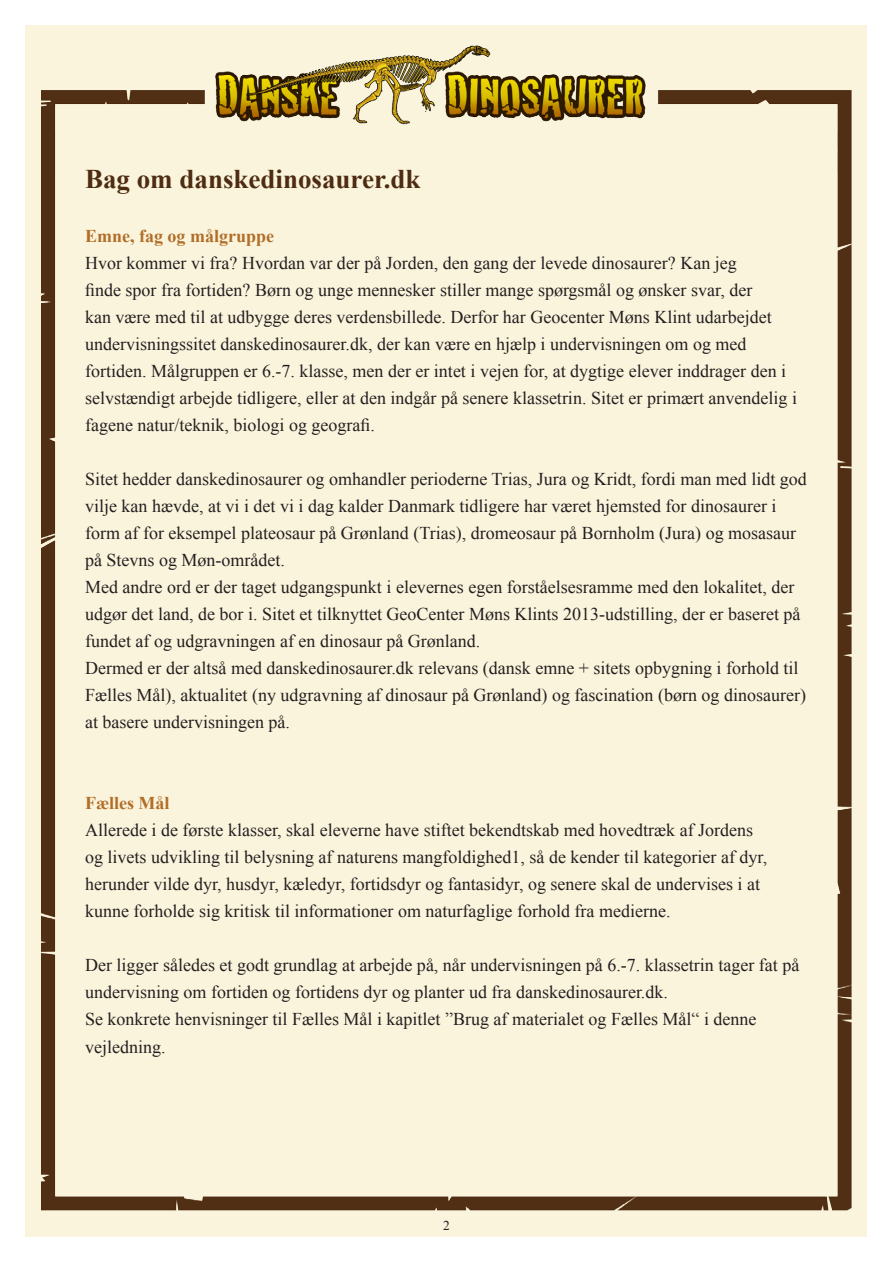
<style>
.page{position:relative;width:893px;height:1263px;background:#fff}
.page>*{position:absolute;margin:0;border:0;box-sizing:border-box;transform-origin:0 0}
.Rubrik{font:700 27px "Times New Roman";color:#4d2c12}
.BrødTXT{font:18px/27px "Times New Roman";color:#231f20}
.Opgave_txt{font:700 18px "Times New Roman";color:#b16e29}
.t1{font:13.5px "Times New Roman";color:#231f20}
</style>
<div class="page">
<div style="left:25px;top:29px;width:842px;height:1200px;background:#fbf4dc"></div>
<p class="Rubrik" style="left:85px;top:161px;width:337px">Bag om danskedinosaurer.dk</p>
<p class="Opgave_txt" style="left:85px;top:224px;width:190px">Emne, fag og målgruppe</p>
<p class="BrødTXT" style="left:85px;top:250px;width:713px">Hvor kommer vi fra? Hvordan var der på Jorden, den gang der levede dinosaurer? Kan jeg<br>finde spor fra fortiden? Børn og unge mennesker stiller mange spørgsmål og ønsker svar, der<br>kan være med til at udbygge deres verdensbillede. Derfor har Geocenter Møns Klint udarbejdet undervisningssitet danskedinosaurer.dk, der kan være en hjælp i undervisningen om og med fortiden. Målgruppen er 6.-7. klasse, men der er intet i vejen for, at dygtige elever inddrager den i selvstændigt arbejde tidligere, eller at den indgår på senere klassetrin. Sitet er primært anvendelig i fagene natur/teknik, biologi og geografi.</p>
<p class="BrødTXT" style="left:85px;top:466px;width:723px">Sitet hedder danskedinosaurer og omhandler perioderne Trias, Jura og Kridt, fordi man med lidt god vilje kan hævde, at vi i det vi i dag kalder Danmark tidligere har været hjemsted for dinosaurer i form af for eksempel plateosaur på Grønland (Trias), dromeosaur på Bornholm (Jura) og mosasaur på Stevns og Møn-området.</p>
<p class="BrødTXT" style="left:85px;top:574px;width:717px">Med andre ord er der taget udgangspunkt i elevernes egen forståelsesramme med den lokalitet, der udgør det land, de bor i. Sitet et tilknyttet GeoCenter Møns Klints 2013-udstilling, der er baseret på fundet af og udgravningen af en dinosaur på Grønland.</p>
<p class="BrødTXT" style="left:85px;top:655px;width:722px">Dermed er der altså med danskedinosaurer.dk relevans (dansk emne + sitets opbygning i forhold til<br>Fælles Mål), aktualitet (ny udgravning af dinosaur på Grønland) og fascination (børn og dinosaurer) at basere undervisningen på.</p>
<p class="Opgave_txt" style="left:85px;top:791px;width:86px">Fælles Mål</p>
<p class="BrødTXT" style="left:85px;top:817px;width:684px">Allerede i de første klasser, skal eleverne have stiftet bekendtskab med hovedtræk af Jordens og livets udvikling til belysning af naturens mangfoldighed1, så de kender til kategorier af dyr, herunder vilde dyr, husdyr, kæledyr, fortidsdyr og fantasidyr, og senere skal de undervises i at kunne forholde sig kritisk til informationer om naturfaglige forhold fra medierne.</p>
<p class="BrødTXT" style="left:85px;top:952px;width:716px">Der ligger således et godt grundlag at arbejde på, når undervisningen på 6.-7. klassetrin tager fat på undervisning om fortiden og fortidens dyr og planter ud fra danskedinosaurer.dk.</p>
<p class="BrødTXT" style="left:85px;top:1006px;width:673px">Se konkrete henvisninger til Fælles Mål i kapitlet ”Brug af materialet og Fælles Mål“ i denne vejledning.</p>
<p class="t1" style="left:443px;top:1216px;width:8px">2</p>
</div>
